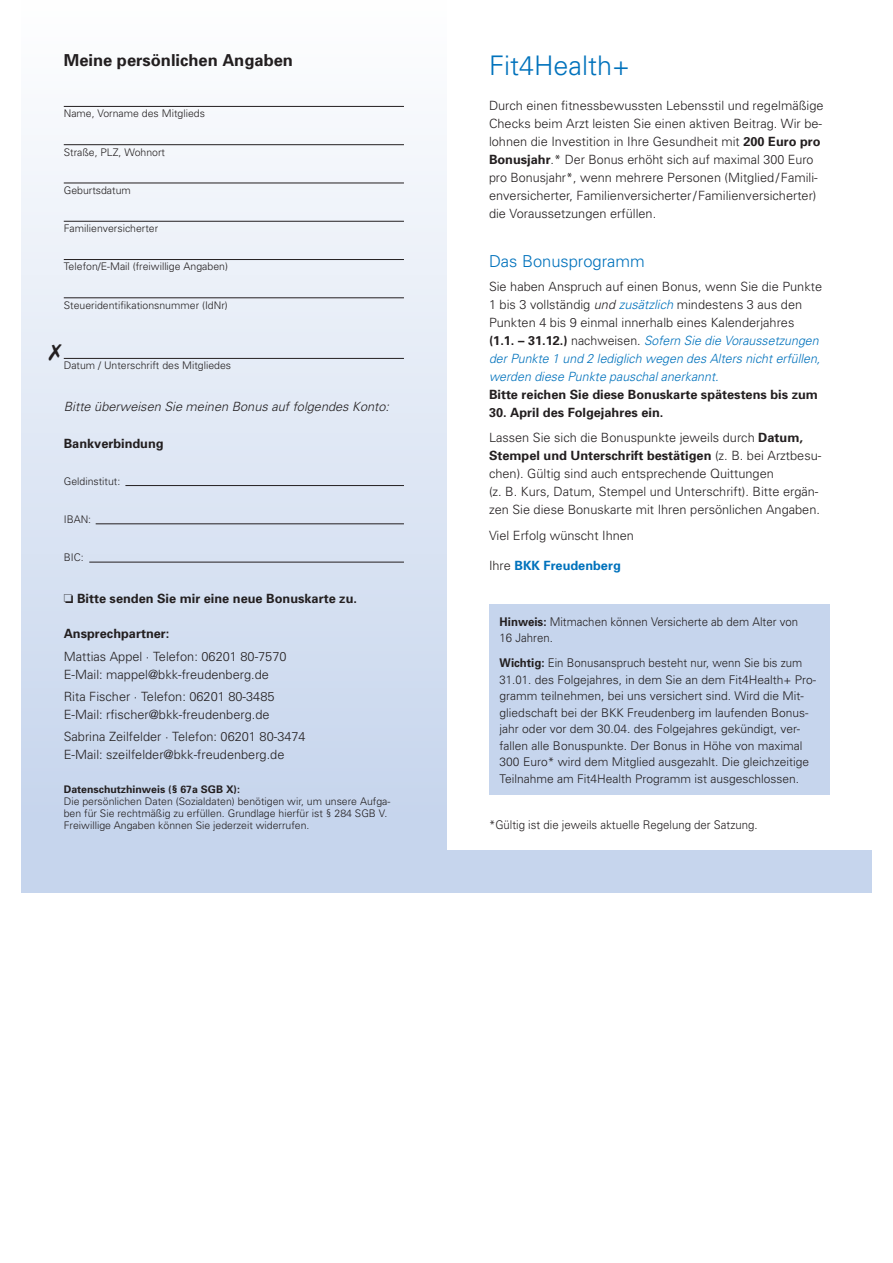
<style>
.page{position:relative;width:893px;height:1263px;background:#fff}
.page>*{position:absolute;margin:0;border:0;box-sizing:border-box;transform-origin:0 0}
.Head{font:300 27px "Univers";color:#0072bc}
.Subhead{font:700 16.5px "Univers";color:#231f20}
.Mengentext{font:300 16.5px "Univers";color:#0072bc}
.Mengentext-2{font:300 12.75px/18px "Univers";color:#231f20}
.Mengentext-3{font:700 12.75px "Univers";color:#231f20}
.Mengentext-4{font:italic 300 12.75px "Univers";color:#231f20}
.Mengentext-5{font:700 12.75px "Univers";color:#0072bc}
.Mengentext_fett{font:700 12.75px "Univers";color:#231f20}
.Mengentext-6{font:300 12px/16.5px "Univers";color:#231f20;scale:.95 1}
.Mengentext-7{font:300 10.5px/12px "Univers";color:#231f20}
.Mengentext-8{font:700 10.5px "Univers";color:#231f20}
.s1{font-weight:700}
.s2{font-style:italic}
.s3{font-style:italic;color:#0072bc}
.s4{font-weight:300;color:#231f20}
</style>
<div class="page">
<div style="left:21px;top:850px;width:851px;height:43px;background:#c6d5ed"></div>
<div style="left:21px;top:0;width:425px;height:855px;background:linear-gradient(to bottom,#fdfdfd,#c4d3ec)"></div>
<hr style="left:64px;top:106px;width:340px;height:1px;background:#231f20">
<hr style="left:64px;top:144px;width:340px;height:1px;background:#231f20">
<hr style="left:64px;top:183px;width:340px;height:1px;background:#231f20">
<hr style="left:64px;top:221px;width:340px;height:1px;background:#231f20">
<hr style="left:64px;top:259px;width:340px;height:1px;background:#231f20">
<hr style="left:64px;top:298px;width:340px;height:1px;background:#231f20">
<hr style="left:64px;top:358px;width:340px;height:1px;background:#231f20">
<hr style="left:125px;top:485px;width:279px;height:1px;background:#231f20">
<hr style="left:96px;top:524px;width:308px;height:1px;background:#231f20">
<hr style="left:89px;top:562px;width:315px;height:1px;background:#231f20">
<div style="left:489px;top:604px;width:340px;height:191px;background:#c6d5ed"></div>
<svg style="left:49px;top:344px;width:13px;height:16px"></svg>
<p class="Subhead" style="left:64px;top:50px;width:231px">Meine persönlichen Angaben</p>
<p class="Mengentext-7" style="left:64px;top:108px;width:143px">Name, Vorname des Mitglieds</p>
<p class="Mengentext-7" style="left:64px;top:146px;width:103px">Straße, PLZ, Wohnort</p>
<p class="Mengentext-7" style="left:64px;top:184px;width:69px">Geburtsdatum</p>
<p class="Mengentext-7" style="left:64px;top:222px;width:96px">Familienversicherter</p>
<p class="Mengentext-7" style="left:64px;top:261px;width:166px">Telefon/E-Mail (freiwillige Angaben)</p>
<p class="Mengentext-7" style="left:64px;top:299px;width:165px">Steueridentifikationsnummer (IdNr)</p>
<p class="Mengentext-7" style="left:64px;top:360px;width:169px">Datum / Unterschrift des Mitgliedes</p>
<p class="Mengentext-4" style="left:64px;top:398px;width:327px">Bitte überweisen Sie meinen Bonus auf folgendes Konto:</p>
<p class="Mengentext-3" style="left:64px;top:435px;width:101px">Bankverbindung</p>
<p class="Mengentext-7" style="left:64px;top:475px;width:58px">Geldinstitut:</p>
<p class="Mengentext-7" style="left:64px;top:513px;width:29px">IBAN:</p>
<p class="Mengentext-7" style="left:64px;top:552px;width:21px">BIC:</p>
<p class="Mengentext-3" style="left:64px;top:591px;width:295px">❏ Bitte senden Sie mir eine neue Bonuskarte zu.</p>
<p class="Mengentext_fett" style="left:64px;top:626px;width:107px">Ansprechpartner:</p>
<p class="Mengentext-2" style="left:64px;top:647px;width:224px">Mattias Appel · Telefon: 06201 80-7570<br>E-Mail: mappel@bkk-freudenberg.de</p>
<p class="Mengentext-2" style="left:64px;top:687px;width:212px">Rita Fischer · Telefon: 06201 80-3485<br>E-Mail: rfischer@bkk-freudenberg.de</p>
<p class="Mengentext-2" style="left:64px;top:727px;width:243px">Sabrina Zeilfelder · Telefon: 06201 80-3474<br>E-Mail: szeilfelder@bkk-freudenberg.de</p>
<p class="Mengentext-8" style="left:64px;top:783px;width:178px">Datenschutzhinweis (§ 67a SGB X):</p>
<p class="Mengentext-7" style="left:64px;top:796px;width:328px">Die persönlichen Daten (Sozialdaten) benötigen wir, um unsere Aufga&shy;ben für Sie rechtmäßig zu erfüllen. Grundlage hierfür ist § 284 SGB V.<br>Freiwillige Angaben können Sie jederzeit widerrufen.</p>
<p class="Head" style="left:489px;top:49px;width:142px">Fit4Health+</p>
<p class="Mengentext-2" style="left:489px;top:96px;width:336px">Durch einen fitnessbewussten Lebensstil und regelmäßige Checks beim Arzt leisten Sie einen aktiven Beitrag. Wir be&shy;lohnen die Investition in Ihre Gesundheit mit <span class="s1">200 Euro pro Bonusjahr</span>.* Der Bonus erhöht sich auf maximal 300 Euro pro Bonusjahr*, wenn mehrere Personen (Mitglied/Famili&shy;enversicherter, Familienversicherter/Familienversicherter) die Voraussetzungen erfüllen.</p>
<p class="Mengentext" style="left:489px;top:251px;width:157px">Das Bonusprogramm</p>
<p class="Mengentext-2" style="left:489px;top:278px;width:335px">Sie haben Anspruch auf einen Bonus, wenn Sie die Punkte 1 bis 3 vollständig <span class="s2">und</span> <span class="s3">zusätzlich</span> mindestens 3 aus den Punkten 4 bis 9 einmal innerhalb eines Kalenderjahres <span class="s1">(1.1. – 31.12.)</span> nachweisen. <span class="s3">Sofern Sie die Voraussetzungen der Punkte 1 und 2 lediglich wegen des Alters nicht erfüllen, werden diese Punkte pauschal anerkannt.<br></span><span class="s1">Bitte reichen Sie diese Bonuskarte spätestens bis zum</span></p>
<p class="Mengentext-3" style="left:489px;top:405px;width:176px">30. April des Folgejahres ein.</p>
<p class="Mengentext-2" style="left:489px;top:428px;width:334px">Lassen Sie sich die Bonuspunkte jeweils durch <span class="s1">Datum, Stempel und Unterschrift bestätigen</span> (z. B. bei Arztbesu&shy;chen). Gültig sind auch entsprechende Quittungen<br>(z. B. Kurs, Datum, Stempel und Unterschrift). Bitte ergän&shy;zen Sie diese Bonuskarte mit Ihren persönlichen Angaben.</p>
<p class="Mengentext-2" style="left:489px;top:526px;width:147px">Viel Erfolg wünscht Ihnen</p>
<p class="Mengentext-5" style="left:489px;top:558px;width:133px"><span class="s4">Ihre</span> BKK Freudenberg</p>
<p class="Mengentext-6" style="left:500px;top:613px;width:316px"><span class="s1">Hinweis:</span> Mitmachen können Versicherte ab dem Alter von<br>16 Jahren.</p>
<p class="Mengentext-6" style="left:500px;top:655px;width:335px"><span class="s1">Wichtig:</span> Ein Bonusanspruch besteht nur, wenn Sie bis zum 31.01. des Folgejahres, in dem Sie an dem Fit4Health+ Pro&shy;gramm teilnehmen, bei uns versichert sind. Wird die Mit&shy;gliedschaft bei der BKK Freudenberg im laufenden Bonus&shy;jahr oder vor dem 30.04. des Folgejahres gekündigt, ver&shy;fallen alle Bonuspunkte. Der Bonus in Höhe von maximal 300 Euro* wird dem Mitglied ausgezahlt. Die gleichzeitige Teilnahme am Fit4Health Programm ist ausgeschlossen.</p>
<p class="Mengentext-6" style="left:489px;top:816px;width:284px">*Gültig ist die jeweils aktuelle Regelung der Satzung.</p>
</div>
